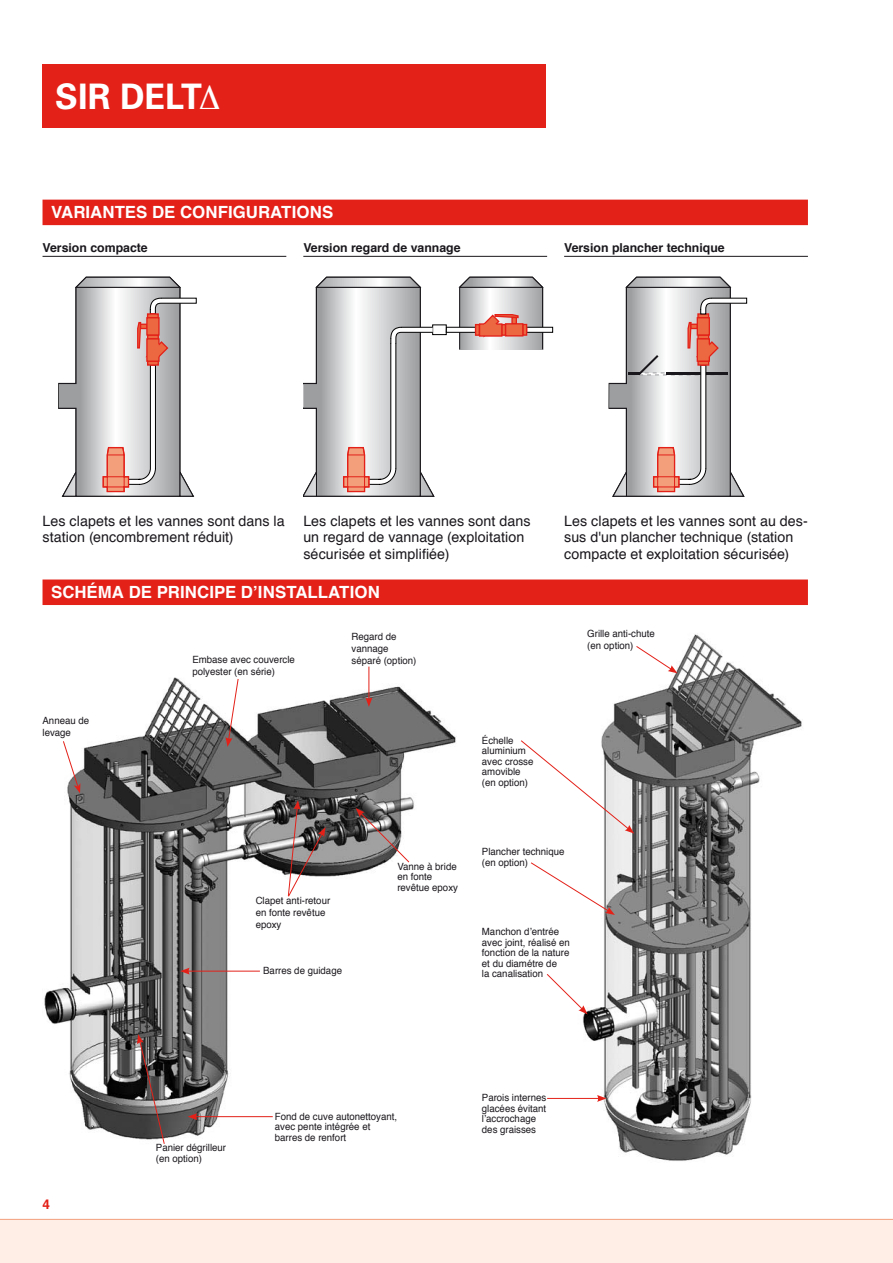
<style>
.page{position:relative;width:893px;height:1263px;background:#fff}
.page>*{position:absolute;margin:0;border:0;box-sizing:border-box;transform-origin:0 0}
.t1{font:700 35.25px "Univers";color:#fff}
.t2{font:700 16.8px "Helvetica";letter-spacing:.005em;color:#fff}
.t3{font:14.25px/16.5px "Helvetica";letter-spacing:.005em;color:#1a171c}
.t4{font:700 13.5px "Helvetica";color:#e32119}
.t5{font:700 12.3px "Helvetica";color:#1a171c}
.t6{font:9.9px/10.5px "Helvetica";color:#1a171c}
</style>
<div class="page">
<img style="left:44px;top:666px;width:413px;height:473px">
<img style="left:547px;top:633px;width:255px;height:528px">
<div style="left:43px;top:579px;width:765px;height:26px;background:#e32119"></div>
<svg style="left:356px;top:808px;width:54px;height:55px"></svg>
<svg style="left:287px;top:800px;width:39px;height:97px"></svg>
<hr style="left:369px;top:666px;width:1px;height:34px;background:#e32119">
<svg style="left:365px;top:697px;width:7px;height:10px"></svg>
<svg style="left:226px;top:678px;width:13px;height:69px"></svg>
<svg style="left:635px;top:645px;width:42px;height:28px"></svg>
<svg style="left:137px;top:1034px;width:28px;height:110px;background:#625a59"></svg>
<svg style="left:547px;top:973px;width:41px;height:41px"></svg>
<svg style="left:531px;top:862px;width:84px;height:53px"></svg>
<hr style="left:195px;top:1116px;width:78px;height:1px;background:#e32119">
<svg style="left:188px;top:1113px;width:9px;height:7px"></svg>
<svg style="left:62px;top:740px;width:18px;height:53px"></svg>
<hr style="left:187px;top:971px;width:73px;height:1px;background:#e32119">
<svg style="left:180px;top:968px;width:10px;height:6px"></svg>
<svg style="left:521px;top:740px;width:113px;height:94px"></svg>
<hr style="left:547px;top:1098px;width:52px;height:1px;background:#e32119">
<svg style="left:597px;top:1095px;width:10px;height:7px"></svg>
<svg style="left:58px;top:276px;width:139px;height:221px"></svg>
<div style="left:43px;top:200px;width:765px;height:25px;background:#e32119"></div>
<hr style="left:43px;top:256px;width:243px;height:1px;background:#1a171c">
<hr style="left:303px;top:256px;width:244px;height:1px;background:#1a171c">
<hr style="left:564px;top:256px;width:244px;height:1px;background:#1a171c">
<div style="left:432px;top:325px;width:15px;height:10px;background:#fff;border:1px solid #010000"></div>
<svg style="left:544px;top:327px;width:9px;height:6px"></svg>
<svg style="left:446px;top:327px;width:12px;height:6px"></svg>
<svg style="left:458px;top:277px;width:86px;height:73px"></svg>
<svg style="left:511px;top:317px;width:6px;height:6px"></svg>
<div style="left:505px;top:323px;width:18px;height:13px;background:#eb6841;border:1px solid #e32119"></div>
<svg style="left:303px;top:277px;width:133px;height:220px"></svg>
<svg style="left:608px;top:277px;width:139px;height:220px"></svg>
<div style="left:43px;top:64px;width:503px;height:64px;background:#e32119"></div>
<div style="left:0;top:1218px;width:892px;height:45px;background:#feeee5"></div>
<svg style="left:892px;top:1218px;width:1px;height:45px"></svg>
<h1 class="t1" style="left:55px;top:76px;width:86px">SIR delt</h1>
<h2 class="t2" style="left:51px;top:199px;width:284px">VARIANTES DE CONFIGURATIONS</h2>
<p class="t5" style="left:43px;top:238px;width:107px">Version compacte</p>
<p class="t5" style="left:303px;top:238px;width:159px">Version regard de vannage</p>
<p class="t5" style="left:564px;top:238px;width:162px">Version plancher technique</p>
<h3 class="t3" style="left:43px;top:513px;width:244px">Les clapets et les vannes sont dans la station (encombrement réduit)</h3>
<h3 class="t3" style="left:303px;top:513px;width:229px">Les clapets et les vannes sont dans un regard de vannage (exploitation sécurisée et simplifiée)</h3>
<h3 class="t3" style="left:564px;top:513px;width:245px">Les clapets et les vannes sont au des&shy;sus d'un plancher technique (station compacte et exploitation sécurisée)</h3>
<h2 class="t2" style="left:51px;top:578px;width:37px">Schéma</h2>
<h2 class="t2" style="left:129px;top:578px;width:90px">de principe</h2>
<h2 class="t2" style="left:241px;top:578px;width:28px">d’installation</h2>
<p class="t6" style="left:351px;top:630px;width:66px;line-height:12px">Regard de vannage séparé (option)</p>
<p class="t6" style="left:192px;top:654px;width:104px;line-height:12px">Embase avec couvercle polyester (en série)</p>
<p class="t6" style="left:43px;top:714px;width:48px;line-height:12px">Anneau de levage</p>
<p class="t6" style="left:256px;top:895px;width:76px;line-height:12px">Clapet anti-retour en fonte revêtue epoxy</p>
<p class="t6" style="left:263px;top:966px;width:80px">Barres de guidage</p>
<p class="t6" style="left:397px;top:861px;width:62px">Vanne à bride en fonte revêtue epoxy</p>
<p class="t6" style="left:587px;top:627px;width:69px;line-height:12px">Grille anti-chute (en option)</p>
<p class="t6" style="left:482px;top:735px;width:53px">Échelle aluminium avec crosse amovible (en option)</p>
<p class="t6" style="left:482px;top:846px;width:84px">Plancher technique (en option)</p>
<p class="t6" style="left:482px;top:927px;width:89px">Manchon d’entrée avec joint, réalisé en fonction de la nature et du diamétre de<br>la canalisation</p>
<h3 class="t4" style="left:43px;top:1193px;width:9px">4</h3>
<p class="t6" style="left:156px;top:1143px;width:72px">Panier dégrilleur (en option)</p>
<p class="t6" style="left:275px;top:1111px;width:124px">Fond de cuve autonettoyant, avec pente intégrée et barres de renfort</p>
<p class="t6" style="left:482px;top:1092px;width:66px">Parois internes glacées évitant l’accrochage des graisses</p>
</div>
